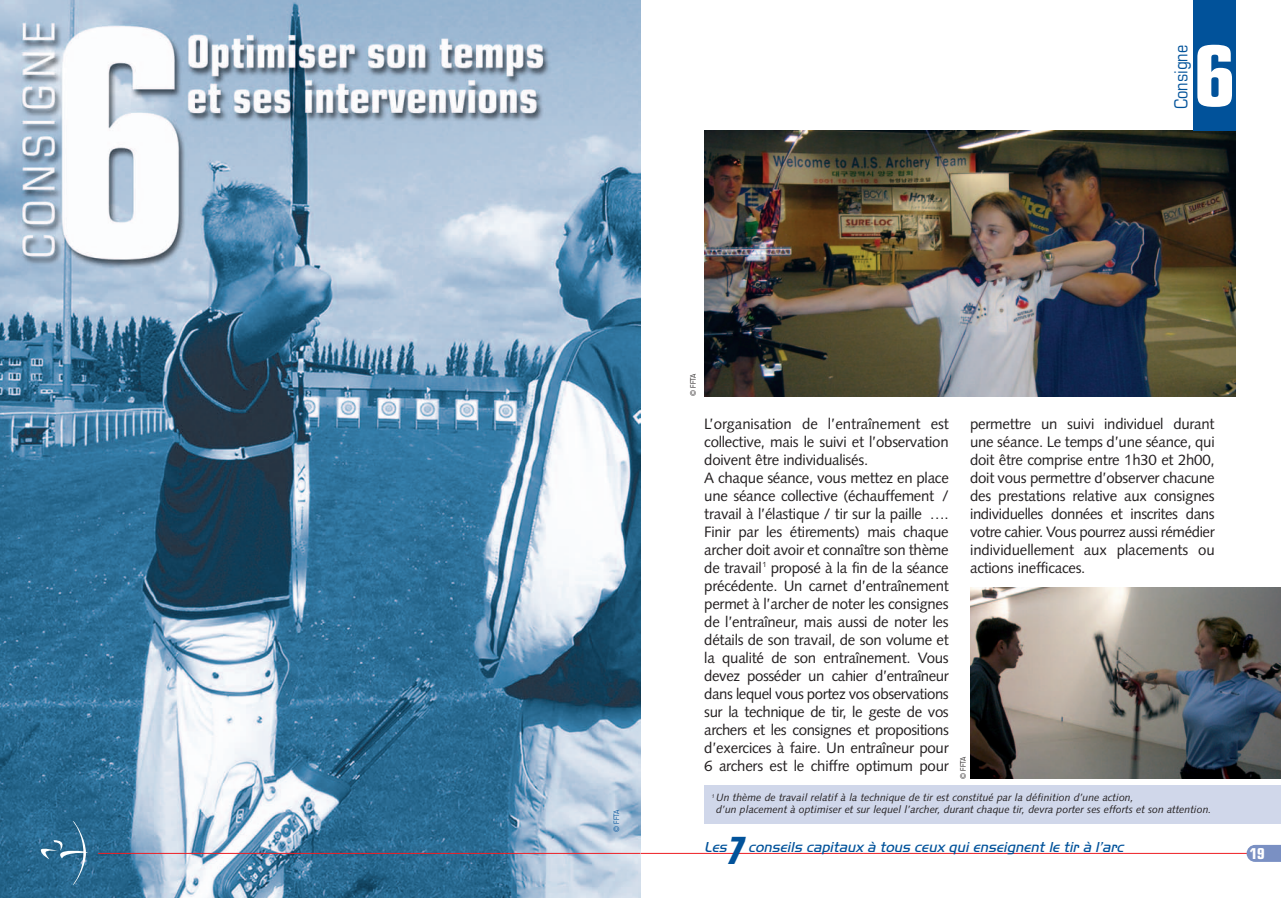
<style>
.page{position:relative;width:1281px;height:898px;background:#fff}
.page>*{position:absolute;margin:0;border:0;box-sizing:border-box;transform-origin:0 0}
.t1{font:700 condensed 84px "Eurostile";color:#fff}
.t2{font:italic 700 condensed 37.5px "Eurostile";color:#01529a}
.t3{font:condensed 18px "Eurostile";color:#01529a}
.t4{font:15px/18px "Syntax";letter-spacing:-.015em;color:#231f20}
.t5{font:italic 300 15px "Handel Gothic EF";color:#01529a}
.t6{font:700 condensed 15px "Eurostile";color:#fff}
.t7{font:italic 10.5px/12px "Syntax";color:#231f20}
.t8{font:condensed 7.5px "Eurostile";color:#231f20}
.t9{font:condensed 7.5px "Eurostile";color:#01529a}
</style>
<div class="page">
<img style="left:0;top:0;width:1281px;height:898px">
<p class="t3" style="left:1174px;top:109px;width:66px;rotate:-90deg">Consigne</p>
<h1 class="t1" style="left:1193px;top:45px;width:43px">6</h1>
<p class="t9" style="left:613px;top:832px;width:24px;rotate:-90deg">© FFTA</p>
<p class="t8" style="left:690px;top:396px;width:24px;rotate:-90deg">© FFTA</p>
<p class="t4" style="left:704px;top:416px;width:246px">L’organisation de l’entraînement est collective, mais le suivi et l’observation doivent être individualisés.<br>A chaque séance, vous mettez en place une séance collective (échauffement / travail à l’élastique / tir sur la paille ….<br>Finir par les étirements) mais chaque archer doit avoir et connaître son thème de travail<sup>1</sup> proposé à la fin de la séance précédente. Un carnet d’entraînement permet à l’archer de noter les consignes de l’entraîneur, mais aussi de noter les détails de son travail, de son volume et la qualité de son entraînement. Vous devez posséder un cahier d’entraîneur dans lequel vous portez vos observations sur la technique de tir, le geste de vos archers et les consignes et propositions d’exercices à faire. Un entraîneur pour 6 archers est le chiffre optimum pour</p>
<p class="t4" style="left:970px;top:416px;width:246px;text-align:justify">permettre un suivi individuel durant une séance. Le temps d’une séance, qui doit être comprise entre 1h30 et 2h00, doit vous permettre d’observer chacune des prestations relative aux consignes individuelles données et inscrites dans votre cahier. Vous pourrez aussi rémédier individuellement aux placements ou actions inefficaces.</p>
<p class="t8" style="left:960px;top:779px;width:24px;rotate:-90deg">© FFTA</p>
<p class="t7" style="left:716px;top:792px;width:496px;text-indent:-4px"><sup>1</sup> Un thème de travail relatif à la technique de tir est constitué par la définition d’une action,<br>d’un placement à optimiser et sur lequel l’archer, durant chaque tir, devra porter ses efforts et son attention.</p>
<p class="t5" style="left:704px;top:837px;width:26px">Les</p>
<h2 class="t2" style="left:724px;top:837px;width:28px">7</h2>
<p class="t5" style="left:748px;top:837px;width:379px">conseils capitaux à tous ceux qui enseignent le tir à l’arc</p>
<p class="t6" style="left:1249px;top:848px;width:16px">19</p>
</div>
